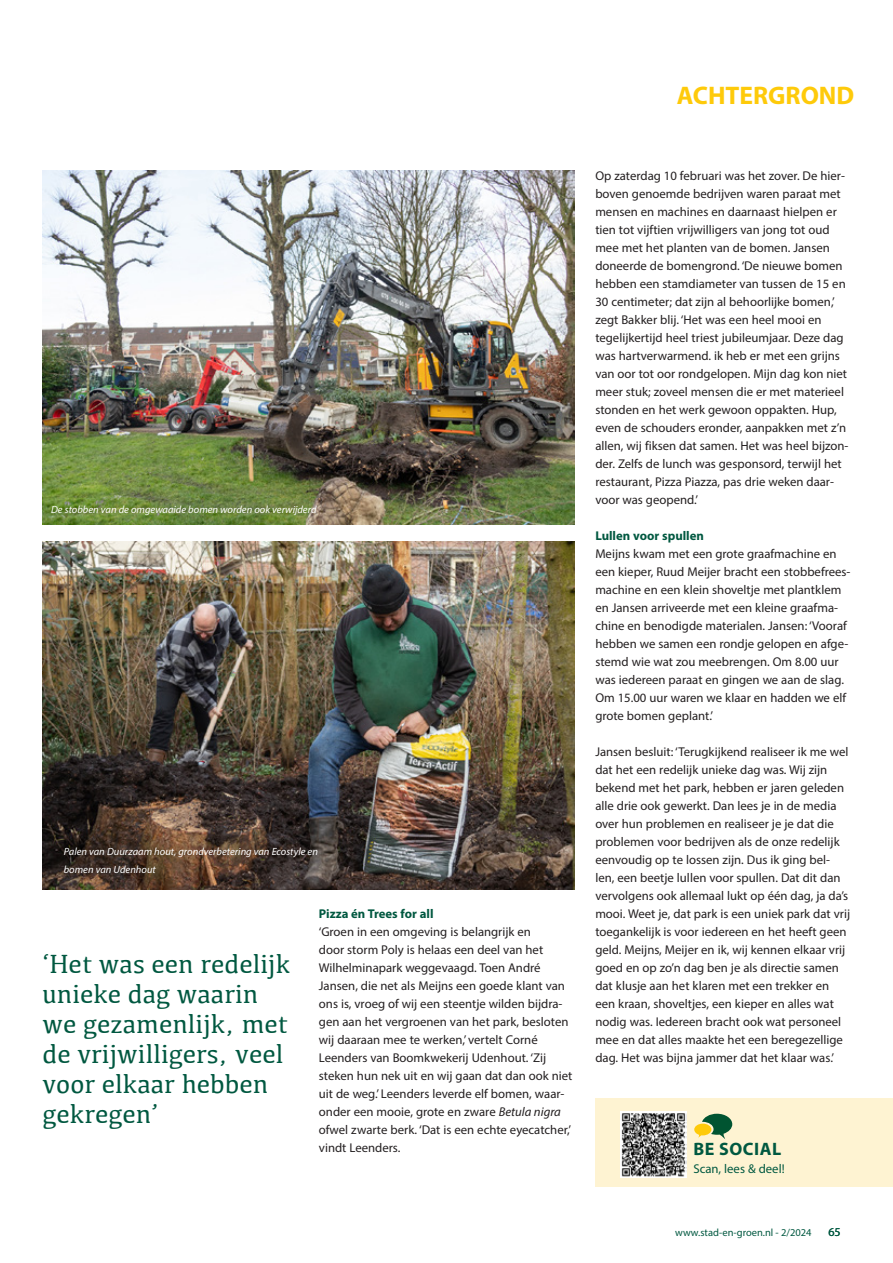
<style>
.page{position:relative;width:893px;height:1263px;background:#fff}
.page>*{position:absolute;margin:0;border:0;box-sizing:border-box;transform-origin:0 0}
.t1{font:27px/30px "Kefa";color:#005840}
.t2{font:700 25.5px "Myriad Pro";color:#feca0a}
.t3{font:700 18px "Myriad Pro";letter-spacing:.03em;color:#005840}
.t4{font:12.75px/18px "Myriad Pro";color:#231f20}
.t5{font:700 12.75px "Myriad Pro";color:#005840}
.t6{font:12.75px "Myriad Pro";color:#005840}
.t7{font:12px "Myriad Pro";color:#005840}
.t8{font:italic 10.5px/18px "Myriad Pro";color:#fff}
.t9{font:10.5px "Myriad Pro";color:#005840}
.s1{font-style:italic}
</style>
<div class="page">
<img style="left:43px;top:541px;width:531px;height:348px">
<div style="left:595px;top:1098px;width:298px;height:89px;background:#fef3d2"></div>
<img style="left:621px;top:1111px;width:65px;height:66px">
<svg style="left:694px;top:1114px;width:38px;height:25px"></svg>
<img style="left:43px;top:170px;width:531px;height:354px">
<h2 class="t2" style="left:677px;top:79px;width:179px">ACHTERGROND</h2>
<p class="t8" style="left:51px;top:500px;width:267px">De stobben van de omgewaaide bomen worden ook verwijderd</p>
<p class="t8" style="left:64px;top:842px;width:256px">Palen van Duurzaam hout, grondverbetering van Ecostyle en bomen van Udenhout</p>
<h1 class="t1" style="left:43px;top:948px;width:249px">‘Het was een redelijk unieke dag waarin we gezamenlijk, met de vrijwilligers, veel voor elkaar hebben gekregen’</h1>
<p class="t5" style="left:319px;top:905px;width:116px">Pizza én Trees for all</p>
<p class="t4" style="left:319px;top:923px;width:255px">‘Groen in een omgeving is belangrijk en<br>door storm Poly is helaas een deel van het Wilhelminapark weggevaagd. Toen André Jansen, die net als Meijns een goede klant van ons is, vroeg of wij een steentje wilden bijdra&shy;gen aan het vergroenen van het park, besloten wij daaraan mee te werken,’ vertelt Corné Leenders van Boomkwekerij Udenhout. ‘Zij steken hun nek uit en wij gaan dat dan ook niet uit de weg.’ Leenders leverde elf bomen, waar&shy;onder een mooie, grote en zware <span class="s1">Betula nigra </span>ofwel zwarte berk. ‘Dat is een echte eyecatcher,’ vindt Leenders.</p>
<p class="t4" style="left:595px;top:167px;width:255px">Op zaterdag 10 februari was het zover. De hier&shy;boven genoemde bedrijven waren paraat met mensen en machines en daarnaast hielpen er tien tot vijftien vrijwilligers van jong tot oud mee met het planten van de bomen. Jansen doneerde de bomengrond. ‘De nieuwe bomen hebben een stamdiameter van tussen de 15 en 30 centimeter; dat zijn al behoorlijke bomen,’ zegt Bakker blij. ‘Het was een heel mooi en tegelijkertijd heel triest jubileumjaar. Deze dag was hartverwarmend. ik heb er met een grijns van oor tot oor rondgelopen. Mijn dag kon niet meer stuk; zoveel mensen die er met materieel stonden en het werk gewoon oppakten. Hup, even de schouders eronder, aanpakken met z’n allen, wij fiksen dat samen. Het was heel bijzon&shy;der. Zelfs de lunch was gesponsord, terwijl het restaurant, Pizza Piazza, pas drie weken daar&shy;voor was geopend.’</p>
<p class="t5" style="left:595px;top:527px;width:110px">Lullen voor spullen</p>
<p class="t4" style="left:595px;top:545px;width:257px">Meijns kwam met een grote graafmachine en een kieper, Ruud Meijer bracht een stobbefrees&shy;machine en een klein shoveltje met plantklem en Jansen arriveerde met een kleine graafma&shy;chine en benodigde materialen. Jansen: ‘Vooraf hebben we samen een rondje gelopen en afge&shy;stemd wie wat zou meebrengen. Om 8.00 uur was iedereen paraat en gingen we aan de slag.<br>Om 15.00 uur waren we klaar en hadden we elf grote bomen geplant.’</p>
<p class="t4" style="left:595px;top:743px;width:256px">Jansen besluit: ‘Terugkijkend realiseer ik me wel dat het een redelijk unieke dag was. Wij zijn bekend met het park, hebben er jaren geleden alle drie ook gewerkt. Dan lees je in de media over hun problemen en realiseer je je dat die problemen voor bedrijven als de onze redelijk eenvoudig op te lossen zijn. Dus ik ging bel&shy;len, een beetje lullen voor spullen. Dat dit dan vervolgens ook allemaal lukt op één dag, ja da’s mooi. Weet je, dat park is een uniek park dat vrij toegankelijk is voor iedereen en het heeft geen geld. Meijns, Meijer en ik, wij kennen elkaar vrij goed en op zo’n dag ben je als directie samen dat klusje aan het klaren met een trekker en een kraan, shoveltjes, een kieper en alles wat nodig was. Iedereen bracht ook wat personeel mee en dat alles maakte het een beregezellige dag. Het was bijna jammer dat het klaar was.’</p>
<h3 class="t3" style="left:693px;top:1137px;width:89px">BE SOCIAL</h3>
<p class="t6" style="left:693px;top:1161px;width:93px">Scan, lees &amp; deel!</p>
<p class="t9" style="left:675px;top:1226px;width:138px">www.stad-en-groen.nl - 2/2024</p>
<p class="t7" style="left:828px;top:1224px;width:14px">65</p>
</div>
